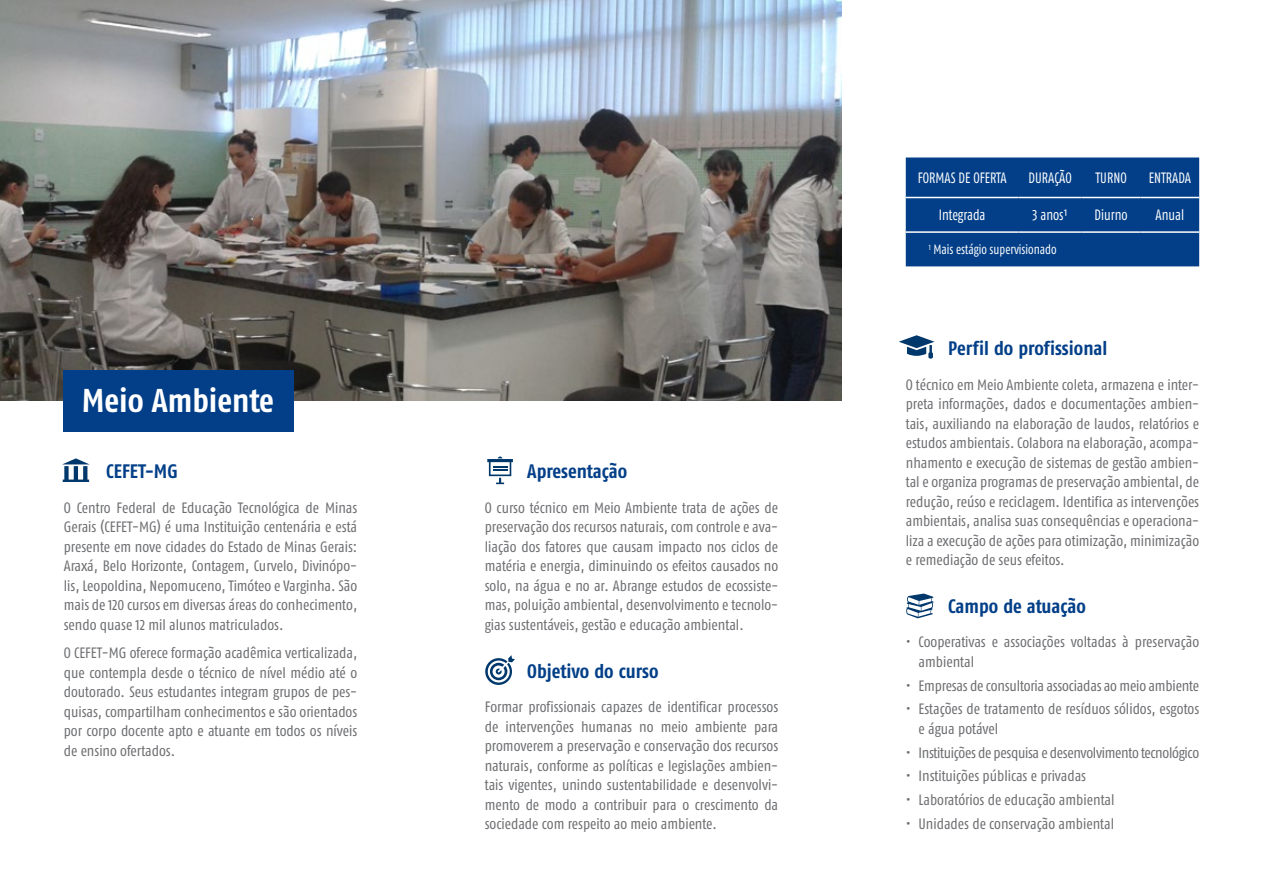
<style>
.page{position:relative;width:1263px;height:893px;background:#fff}
.page>*{position:absolute;margin:0;border:0;box-sizing:border-box;transform-origin:0 0}
.t1{font:700 33px "Fago Co Lf";color:#fff}
.t2{font:700 19.5px "Fago Co Lf";color:#023f88}
.t3{font:15px/19.5px "Fago Co Lf";color:#6d6e71;text-align:justify}
.t4{font:15px "Fago Co Lf";color:#fff;scale:.9 1}
.t5{font:15px "Fago Co Lf";letter-spacing:-.02em;color:#6d6e71}
.t6{font:13.5px "Fago Co Lf";color:#fff;scale:.9 1}
</style>
<div class="page">
<img style="left:0;top:0;width:842px;height:401px">
<svg style="left:485px;top:655px;width:30px;height:30px"></svg>
<svg style="left:62px;top:458px;width:28px;height:24px"></svg>
<svg style="left:899px;top:335px;width:35px;height:24px"></svg>
<svg style="left:906px;top:594px;width:28px;height:24px"></svg>
<div style="left:64px;top:370px;width:230px;height:61px;background:#023f88"></div>
<svg style="left:487px;top:456px;width:26px;height:28px"></svg>
<div style="left:906px;top:158px;width:293px;height:108px;background:#023f88"></div>
<hr style="left:906px;top:197px;width:112px;height:1px;background:#fff">
<hr style="left:1018px;top:197px;width:64px;height:1px;background:#fff">
<hr style="left:1082px;top:197px;width:58px;height:1px;background:#fff">
<hr style="left:1140px;top:197px;width:59px;height:1px;background:#fff">
<hr style="left:906px;top:231px;width:112px;height:2px;background:#fff">
<hr style="left:1018px;top:231px;width:64px;height:2px;background:#fff">
<hr style="left:1082px;top:231px;width:58px;height:2px;background:#fff">
<hr style="left:1140px;top:231px;width:59px;height:2px;background:#fff">
<h1 class="t1" style="left:82px;top:381px;width:194px">Meio Ambiente</h1>
<h2 class="t2" style="left:106px;top:460px;width:73px">CEFET-MG</h2>
<p class="t3" style="left:64px;top:498px;width:295px">O Centro Federal de Educação Tecnológica de Minas Gerais (CEFET-MG) é uma Instituição centenária e está presente em nove cidades do Estado de Minas Gerais:<br>Araxá, Belo Horizonte, Contagem, Curvelo, Divinópo&shy;lis, Leopoldina, Nepomuceno, Timóteo e Varginha. São mais de 120 cursos em diversas áreas do conhecimento, sendo quase 12 mil alunos matriculados.</p>
<p class="t3" style="left:64px;top:643px;width:295px">O CEFET-MG oferece formação acadêmica verticalizada, que contempla desde o técnico de nível médio até o doutorado. Seus estudantes integram grupos de pes&shy;quisas, compartilham conhecimentos e são orientados por corpo docente apto e atuante em todos os níveis de ensino ofertados.</p>
<h2 class="t2" style="left:527px;top:460px;width:101px">Apresentação</h2>
<p class="t3" style="left:485px;top:498px;width:295px">O curso técnico em Meio Ambiente trata de ações de preservação dos recursos naturais, com controle e ava&shy;liação dos fatores que causam impacto nos ciclos de matéria e energia, diminuindo os efeitos causados no solo, na água e no ar. Abrange estudos de ecossiste&shy;mas, poluição ambiental, desenvolvimento e tecnolo&shy;gias sustentáveis, gestão e educação ambiental.</p>
<h2 class="t2" style="left:527px;top:659px;width:133px">Objetivo do curso</h2>
<p class="t3" style="left:485px;top:697px;width:295px">Formar profissionais capazes de identificar processos de intervenções humanas no meio ambiente para promoverem a preservação e conservação dos recursos naturais, conforme as políticas e legislações ambien&shy;tais vigentes, unindo sustentabilidade e desenvolvi&shy;mento de modo a contribuir para o crescimento da sociedade com respeito ao meio ambiente.</p>
<p class="t4" style="left:918px;top:169px;width:100px">FORMAS DE OFERTA</p>
<p class="t4" style="left:1028px;top:169px;width:50px">DURAÇÃO</p>
<p class="t4" style="left:1095px;top:169px;width:36px">TURNO</p>
<p class="t4" style="left:1149px;top:169px;width:48px">ENTRADA</p>
<p class="t4" style="left:939px;top:206px;width:53px">Integrada</p>
<p class="t4" style="left:1032px;top:206px;width:40px">3 anos¹</p>
<p class="t4" style="left:1095px;top:206px;width:38px">Diurno</p>
<p class="t4" style="left:1155px;top:206px;width:33px">Anual</p>
<p class="t6" style="left:929px;top:242px;width:143px"><sup>1</sup> Mais estágio supervisionado</p>
<h2 class="t2" style="left:948px;top:337px;width:161px">Perfil do profissional</h2>
<p class="t3" style="left:906px;top:375px;width:295px">O técnico em Meio Ambiente coleta, armazena e inter&shy;preta informações, dados e documentações ambien&shy;tais, auxiliando na elaboração de laudos, relatórios e estudos ambientais. Colabora na elaboração, acompa&shy;nhamento e execução de sistemas de gestão ambien&shy;tal e organiza programas de preservação ambiental, de redução, reúso e reciclagem. Identifica as intervenções ambientais, analisa suas consequências e operaciona&shy;liza a execução de ações para otimização, minimização e remediação de seus efeitos.</p>
<h2 class="t2" style="left:948px;top:595px;width:139px">Campo de atuação</h2>
<p class="t3" style="left:918px;top:632px;width:282px;text-indent:-13px">• Cooperativas e associações voltadas à preservação ambiental</p>
<p class="t3" style="left:906px;top:676px;width:295px">• Empresas de consultoria associadas ao meio ambiente</p>
<p class="t3" style="left:918px;top:699px;width:282px;text-indent:-13px">• Estações de tratamento de resíduos sólidos, esgotos e água potável</p>
<p class="t5" style="left:906px;top:744px;width:295px">• Instituições de pesquisa e desenvolvimento tecnológico</p>
<p class="t3" style="left:906px;top:766px;width:182px">• Instituições públicas e privadas</p>
<p class="t3" style="left:906px;top:790px;width:210px">• Laboratórios de educação ambiental</p>
<p class="t3" style="left:906px;top:814px;width:210px">• Unidades de conservação ambiental</p>
</div>
